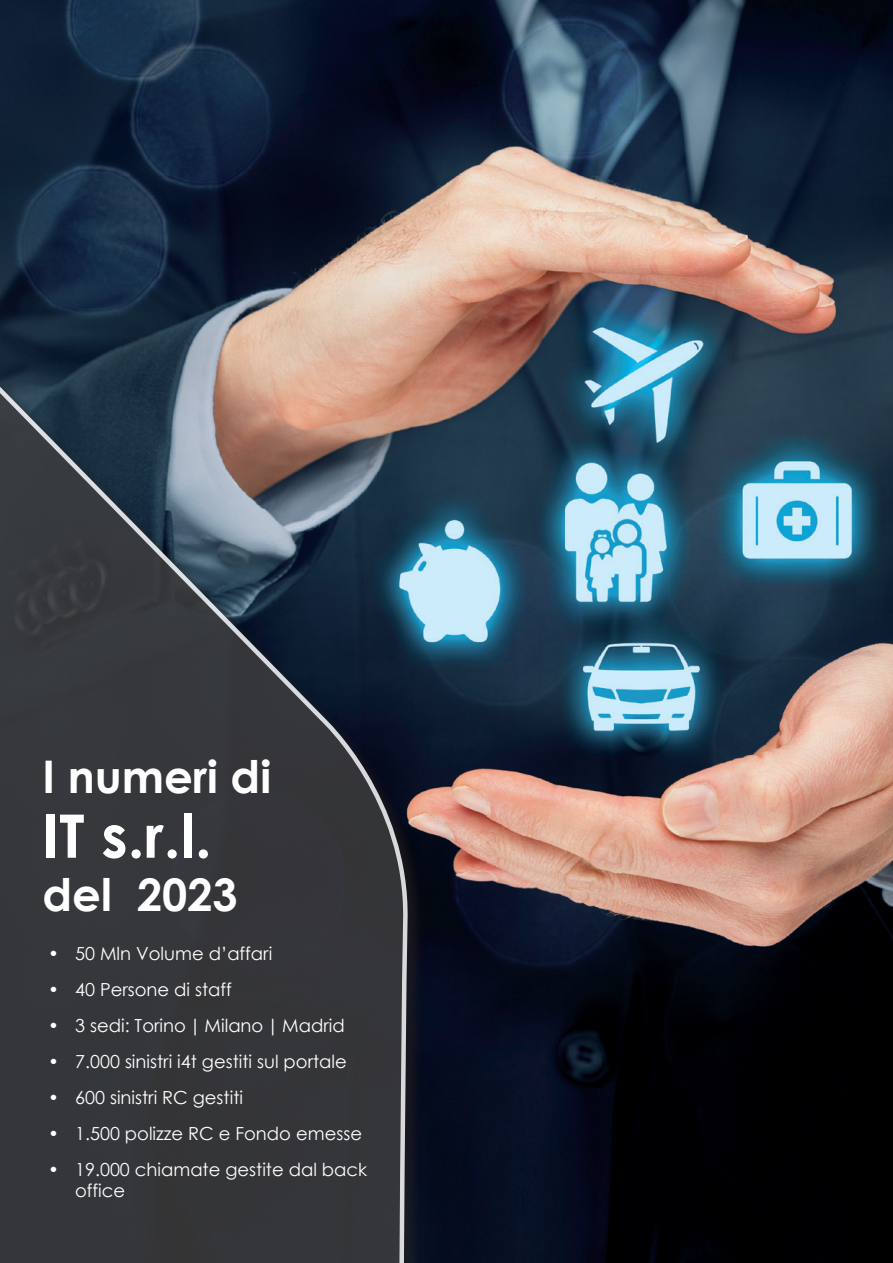
<style>
.page{position:relative;width:893px;height:1263px;background:#fff}
.page>*{position:absolute;margin:0;border:0;box-sizing:border-box;transform-origin:0 0}
.t1{font:700 60px "Century Gothic";color:#fff}
.t2{font:700 45px "Century Gothic";color:#fff}
.t3{font:18px/21.6px "Century Gothic";color:#fff}
</style>
<div class="page">
<img style="left:0;top:0;width:893px;height:1263px">
<div style="left:0;top:201px;width:426px;height:1062px;background:#231f20;opacity:.75"></div>
<svg style="left:0;top:155px;width:408px;height:1108px;background:#3d4047"></svg>
<p class="t2" style="left:43px;top:742px;width:230px">I numeri di</p>
<p class="t1" style="left:43px;top:790px;width:171px">IT s.r.l.</p>
<p class="t2" style="left:43px;top:860px;width:197px">del 2023</p>
<p class="t3" style="left:48px;top:942px;width:226px">• 50 Mln Volume d’affari</p>
<p class="t3" style="left:48px;top:978px;width:185px">• 40 Persone di staff</p>
<p class="t3" style="left:48px;top:1014px;width:298px">• 3 sedi: Torino | Milano | Madrid</p>
<p class="t3" style="left:48px;top:1050px;width:300px">• 7.000 sinistri i4t gestiti sul portale</p>
<p class="t3" style="left:48px;top:1086px;width:196px">• 600 sinistri RC gestiti</p>
<p class="t3" style="left:48px;top:1122px;width:315px">• 1.500 polizze RC e Fondo emesse</p>
<p class="t3" style="left:75px;top:1158px;width:294px;text-indent:-27px">• 19.000 chiamate gestite dal back office</p>
</div>
